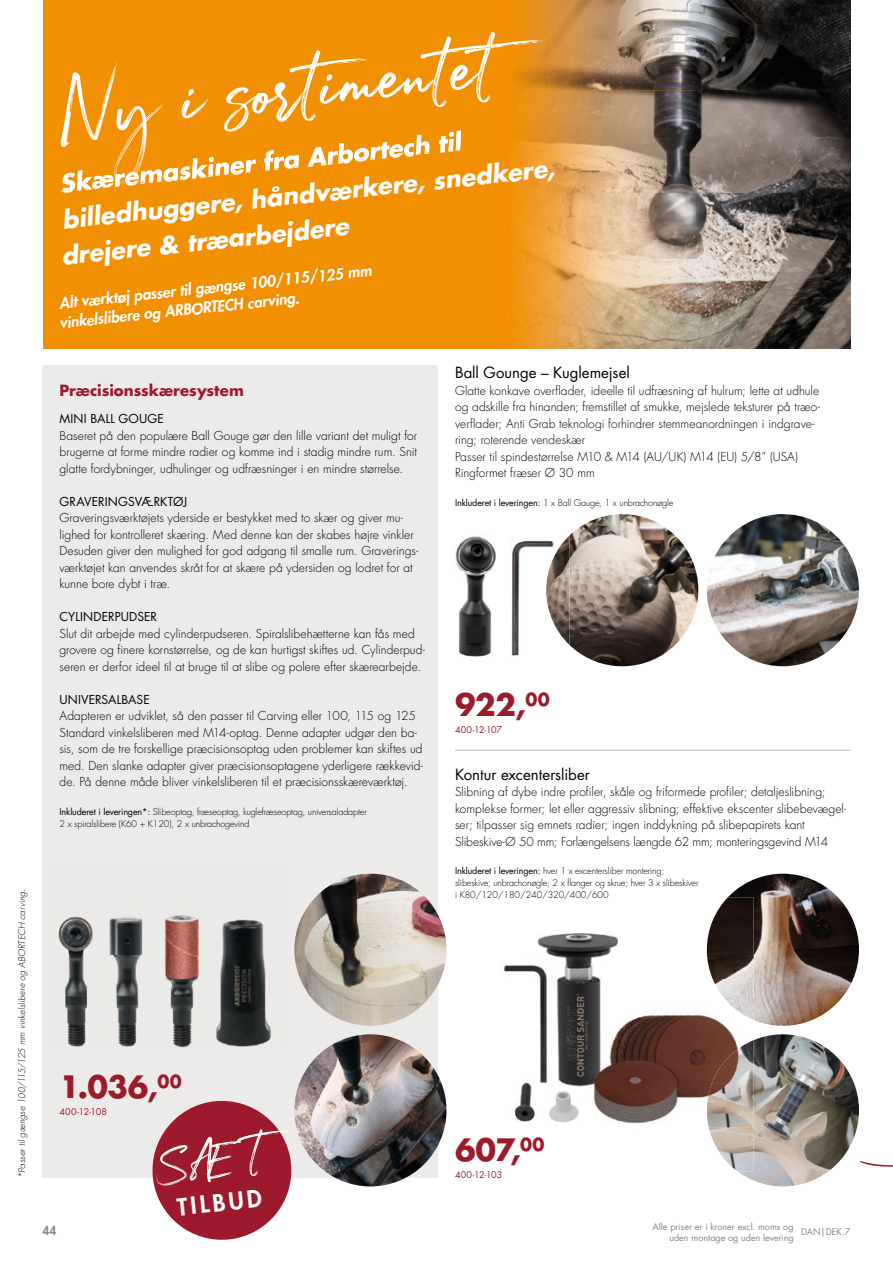
<style>
.page{position:relative;width:893px;height:1263px;background:#fff}
.page>*{position:absolute;margin:0;border:0;box-sizing:border-box;transform-origin:0 0}
.t1{font:87.45px "Julietta Messie";color:#fff}
.t2{font:700 30px "Futura OT";letter-spacing:-.01em;color:#9c1b2b}
.t3{font:italic 700 24px/36px "Futura OT";color:#fff}
.t4{font:600 23.1px "Futura OT";color:#fff}
.t5{font:italic 600 15px/19.5px "Futura OT";color:#fff}
.t6{font:15px "Futura OT";color:#000}
.t7{font:700 15px "Futura OT";letter-spacing:-.005em;color:#9c1b2b}
.t8{font:300 12px/16.5px "Futura OT";letter-spacing:.005em;color:#000}
.t9{font:12px "Futura OT";letter-spacing:.01em;color:#000}
.t10{font:600 12px "Futura OT";color:#878787}
.t11{font:300 9px/12px "Futura OT";letter-spacing:-.01em;color:#000}
.t12{font:9px/10.8px "Futura OT";color:#878787;text-align:right}
.t13{font:italic 300 9px "Futura OT";letter-spacing:.01em;color:#000}
.t14{font:9px "Futura OT";letter-spacing:.01em;color:#9c1b2b}
.s1{font-weight:400}
</style>
<div class="page">
<div style="left:43px;top:0;width:807px;height:349px;background:#f29003"></div>
<div style="left:43px;top:366px;width:395px;height:812px;background:#edebe9"></div>
<img style="left:737px;top:1034px;width:122px;height:152px">
<img style="left:707px;top:514px;width:152px;height:152px">
<img style="left:728px;top:874px;width:131px;height:152px">
<img style="left:294px;top:1034px;width:152px;height:152px;border-radius:76px">
<img style="left:294px;top:874px;width:152px;height:152px;border-radius:76px">
<img style="left:569px;top:514px;width:129px;height:152px">
<img style="left:504px;top:933px;width:209px;height:55px">
<img style="left:540px;top:988px;width:214px;height:92px">
<img style="left:514px;top:1080px;width:198px;height:44px">
<img style="left:712px;top:1040px;width:42px;height:44px">
<img style="left:707px;top:1084px;width:47px;height:44px">
<img style="left:709px;top:1127px;width:45px;height:44px">
<img style="left:707px;top:897px;width:47px;height:82px">
<img style="left:713px;top:979px;width:41px;height:41px">
<hr style="left:455px;top:750px;width:395px;height:1px;background:#bab8b1">
<img style="left:455px;top:536px;width:91px;height:35px">
<img style="left:459px;top:571px;width:61px;height:48px">
<img style="left:459px;top:619px;width:60px;height:38px">
<img style="left:546px;top:536px;width:23px;height:109px">
<img style="left:58px;top:915px;width:213px;height:133px">
<img style="left:516px;top:0;width:334px;height:349px">
<img style="left:491px;top:16px;width:60px;height:74px">
<img style="left:516px;top:90px;width:40px;height:56px">
<svg style="left:64px;top:130px;width:397px;height:60px"></svg>
<svg style="left:860px;top:1161px;width:33px;height:6px"></svg>
<svg style="left:152px;top:1097px;width:149px;height:143px"></svg>
<p class="t13" style="left:16px;top:1178px;width:290px;rotate:-90deg">*Passer til gængse 100/115/125 mm vinkelslibere og ABORTECH carving.</p>
<h1 class="t1" style="left:51px;top:53px;width:439px;rotate:-6deg">Ny i sortimentet</h1>
<h3 class="t3" style="left:52px;top:165px;width:501px;rotate:-6deg">Skæremaskiner fra Arbortech til billedhuggere, håndværkere, snedkere, drejere &amp; træarbejdere</h3>
<p class="t5" style="left:57px;top:293px;width:317px;rotate:-6deg">Alt værktøj passer til gængse 100/115/125 mm vinkelslibere og ARBORTECH carving.</p>
<p class="t7" style="left:60px;top:379px;width:186px">Præcisionsskæresystem</p>
<p class="t9" style="left:60px;top:411px;width:106px">MINI BALL GOUGE</p>
<p class="t8" style="left:60px;top:427px;width:359px;text-align:justify">Baseret på den populære Ball Gouge gør den lille variant det muligt for brugerne at forme mindre radier og komme ind i stadig mindre rum. Snit glatte fordybninger, udhulinger og udfræsninger i en mindre størrelse.</p>
<p class="t9" style="left:60px;top:493px;width:129px">GRAVERINGSVÆRKTØJ</p>
<p class="t8" style="left:60px;top:509px;width:360px">Graveringsværktøjets yderside er bestykket med to skær og giver mu&shy;lighed for kontrolleret skæring. Med denne kan der skabes højre vinkler Desuden giver den mulighed for god adgang til smalle rum. Graverings&shy;værktøjet kan anvendes skråt for at skære på ydersiden og lodret for at kunne bore dybt i træ.</p>
<p class="t9" style="left:60px;top:609px;width:99px">CYLINDERPUDSER</p>
<p class="t8" style="left:60px;top:625px;width:367px">Slut dit arbejde med cylinderpudseren. Spiralslibehætterne kan fås med grovere og finere kornstørrelse, og de kan hurtigst skiftes ud. Cylinderpud&shy;seren er derfor ideel til at bruge til at slibe og polere efter skærearbejde.</p>
<p class="t9" style="left:60px;top:691px;width:92px">UNIVERSALBASE</p>
<p class="t8" style="left:60px;top:707px;width:365px">Adapteren er udviklet, så den passer til Carving eller 100, 115 og 125<br>Standard vinkelsliberen med M14-optag. Denne adapter udgør den ba&shy;sis, som de tre forskellige præcisionsoptag uden problemer kan skiftes ud med. Den slanke adapter giver præcisionsoptagene yderligere rækkevid&shy;de. På denne måde bliver vinkelsliberen til et præcisionsskæreværktøj.</p>
<p class="t11" style="left:60px;top:805px;width:309px"><span class="s1">Inkluderet i leveringen*:</span> Slibeoptag, fræseoptag, kuglefræseoptag, universaladapter<br>2 x spiralslibere (K60 + K120), 2 x unbrachogevind</p>
<p class="t6" style="left:455px;top:363px;width:176px">Ball Gounge – Kuglemejsel</p>
<p class="t8" style="left:455px;top:382px;width:367px">Glatte konkave overflader, ideelle til udfræsning af hulrum; lette at udhule og adskille fra hinanden; fremstillet af smukke, mejslede teksturer på træo&shy;verflader; Anti Grab teknologi forhindrer stemmeanordningen i indgrave&shy;ring; roterende vendeskær<br>Passer til spindestørrelse M10 &amp; M14 (AU/UK) M14 (EU) 5/8” (USA)<br>Ringformet fræser Ø 30 mm</p>
<p class="t11" style="left:455px;top:496px;width:220px"><span class="s1">Inkluderet i leveringen:</span> 1 x Ball Gauge, 1 x unbrachonøgle</p>
<h2 class="t2" style="left:455px;top:683px;width:96px">922,<sup>00</sup></h2>
<p class="t14" style="left:455px;top:723px;width:49px">400-12-107</p>
<p class="t6" style="left:455px;top:764px;width:136px">Kontur excentersliber</p>
<p class="t8" style="left:455px;top:784px;width:393px">Slibning af dybe indre profiler, skåle og friformede profiler; detaljeslibning; komplekse former; let eller aggressiv slibning; effektive ekscenter slibebevægel&shy;ser; tilpasser sig emnets radier; ingen inddykning på slibepapirets kant Slibeskive-Ø 50 mm; Forlængelsens længde 62 mm; monteringsgevind M14</p>
<p class="t11" style="left:455px;top:865px;width:245px"><span class="s1">Inkluderet i leveringen:</span> hver 1 x excentersliber montering; slibeskive; unbrachonøgle; 2 x flanger og skrue; hver 3 x slibeskiver i K80/120/180/240/320/400/600</p>
<h2 class="t2" style="left:60px;top:1065px;width:124px">1.036,<sup>00</sup></h2>
<p class="t14" style="left:60px;top:1105px;width:49px">400-12-108</p>
<p class="t10" style="left:43px;top:1222px;width:15px">44</p>
<h3 class="t4" style="left:175px;top:1190px;width:87px;rotate:-6deg">TILBUD</h3>
<h2 class="t2" style="left:455px;top:1128px;width:91px">607,<sup>00</sup></h2>
<p class="t14" style="left:455px;top:1168px;width:49px">400-12-103</p>
<p class="t12" style="left:653px;top:1221px;width:143px">Alle priser er i kroner excl. moms og uden montage og uden levering</p>
<p class="t12" style="left:801px;top:1226px;width:51px">DAN|DEK.7</p>
</div>
